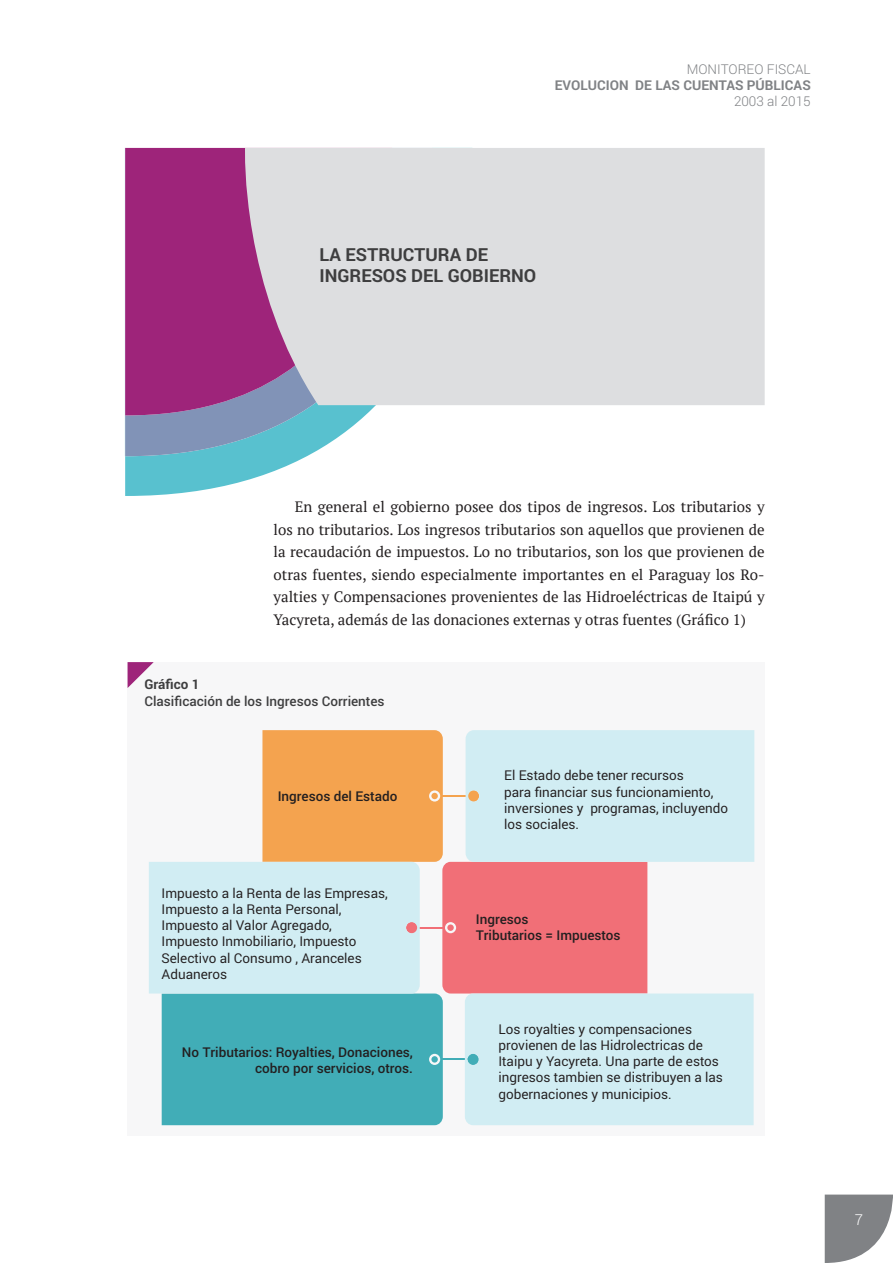
<style>
.page{position:relative;width:893px;height:1263px;background:#fff}
.page>*{position:absolute;margin:0;border:0;box-sizing:border-box;transform-origin:0 0}
.t1{font:700 18px/21.6px "Roboto";color:#3e3e3f}
.t2{font:15px/22.5px "PT Serif";color:#231f20;text-align:justify}
.t3{font:300 15px "Roboto";color:#fff}
.t4{font:13.5px/16.2px "Roboto";color:#231f20}
.t5{font:500 13.5px/16.2px "Roboto";color:#231f20}
.t6{font:500 13.5px "Roboto";color:#3e3e3f}
.t7{font:700 13.5px "Roboto";color:#808285}
.t8{font:300 13.5px "Roboto";color:#808285}
.t9{font:700 13.5px "Roboto";color:#3e3e3f}
</style>
<div class="page">
<svg style="left:825px;top:1194px;width:68px;height:69px"></svg>
<div style="left:128px;top:662px;width:637px;height:473px;background:#f7f7f8"></div>
<svg style="left:125px;top:456px;width:182px;height:40px;fill:#58c1cf"></svg>
<svg style="left:125px;top:415px;width:241px;height:41px;background:#7fb1c8"></svg>
<svg style="left:125px;top:148px;width:251px;height:267px;background:#9c2d7f"></svg>
<div style="left:241px;top:148px;width:524px;height:257px;background:#dddee0"></div>
<svg style="left:128px;top:662px;width:26px;height:26px"></svg>
<svg style="left:149px;top:730px;width:605px;height:395px"></svg>
<p class="t8" style="left:687px;top:60px;width:126px">MONITOREO FISCAL</p>
<p class="t7" style="left:555px;top:76px;width:257px">EVOLUCION DE LAS CUENTAS PÚBLICAS</p>
<p class="t8" style="left:734px;top:92px;width:78px">2003 al 2015</p>
<h1 class="t1" style="left:319px;top:243px;width:218px">LA ESTRUCTURA DE<br>INGRESOS DEL GOBIERNO</h1>
<p class="t2" style="left:274px;top:496px;width:493px;text-indent:21px">En general el gobierno posee dos tipos de ingresos. Los tributarios y los no tributarios. Los ingresos tributarios son aquellos que provienen de la recaudación de impuestos. Lo no tributarios, son los que provienen de otras fuentes, siendo especialmente importantes en el Paraguay los Ro&shy;yalties y Compensaciones provenientes de las Hidroeléctricas de Itaipú y Yacyreta, además de las donaciones externas y otras fuentes (Gráfico 1)</p>
<p class="t9" style="left:144px;top:675px;width:56px">GRÁFICO 1</p>
<p class="t6" style="left:144px;top:691px;width:242px">Clasificación de los Ingresos Corrientes</p>
<p class="t5" style="left:278px;top:788px;width:121px">Ingresos del Estado</p>
<p class="t4" style="left:162px;top:884px;width:228px">Impuesto a la Renta de las Empresas,<br>Impuesto a la Renta Personal,<br>Impuesto al Valor Agregado,<br>Impuesto Inmobiliario, Impuesto<br>Selectivo al Consumo , Aranceles<br>Aduaneros</p>
<p class="t5" style="left:182px;top:1043px;width:232px;text-align:right">No Tributarios: Royalties, Donaciones, cobro por servicios, otros.</p>
<p class="t4" style="left:504px;top:767px;width:225px">El Estado debe tener recursos<br>para financiar sus funcionamiento, inversiones y programas, incluyendo los sociales.</p>
<p class="t5" style="left:476px;top:910px;width:146px">Ingresos<br>Tributarios = Impuestos</p>
<p class="t4" style="left:498px;top:1020px;width:226px">Los royalties y compensaciones provienen de las Hidrolectricas de Itaipu y Yacyreta. Una parte de estos ingresos tambien se distribuyen a las gobernaciones y municipios.</p>
<p class="t3" style="left:855px;top:1209px;width:10px">7</p>
</div>
